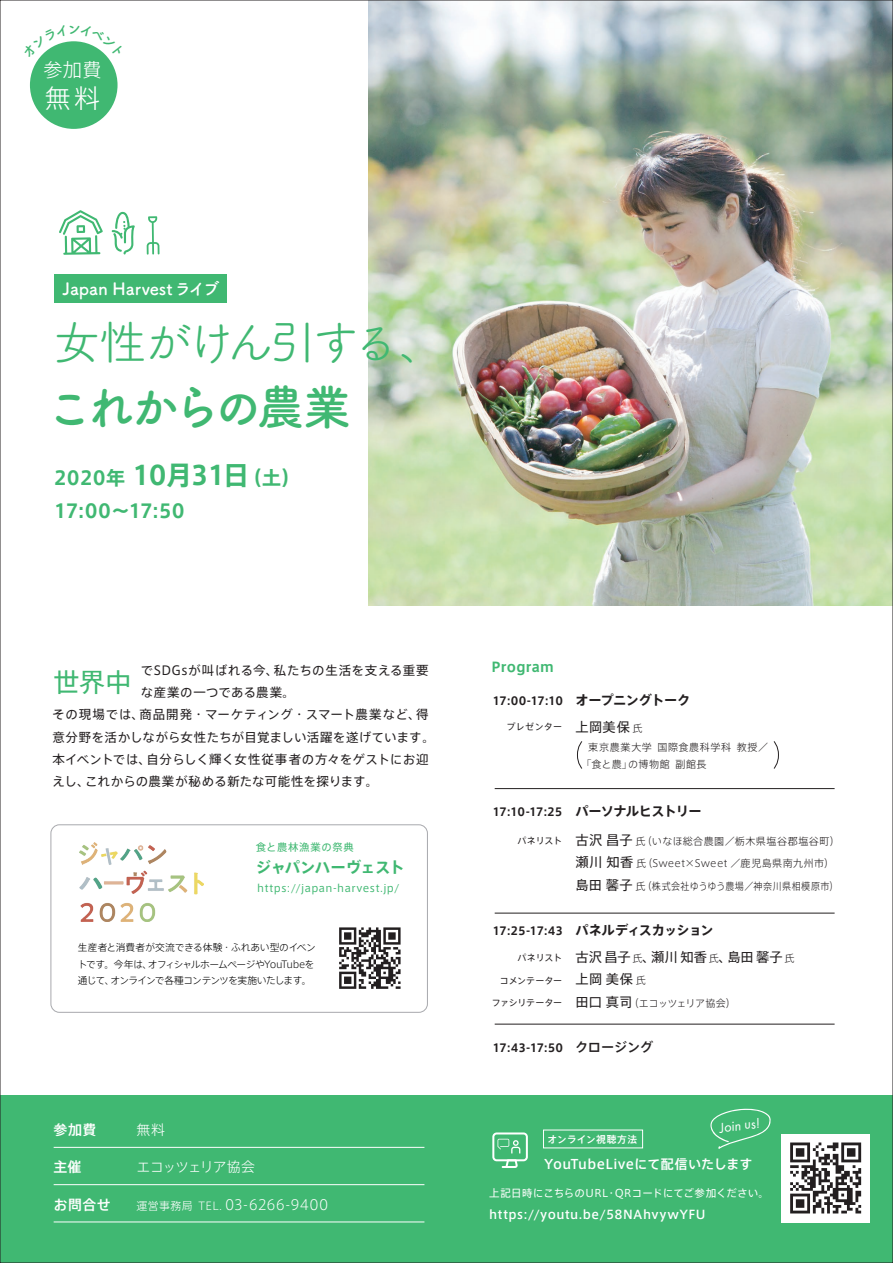
<style>
.page{position:relative;width:893px;height:1263px;background:#fff}
.page>*{position:absolute;margin:0;border:0;box-sizing:border-box;transform-origin:0 0}
.t1{font:48px "Tsuku A Rd Gothic";letter-spacing:-.105em;color:#40b872}
.t2{font:700 48px "Tsuku A Rd Gothic";letter-spacing:-.12em;color:#40b872}
.t3{font:25.95px "Axis Std";color:#40b872}
.t4{font:300 25.95px "Axis Std";color:#fff}
.t5{font:300 19.05px "Axis Std";color:#fff}
.t6{font:700 18.9px/32.7px "Axis Std";letter-spacing:.005em;color:#40b872}
.t7{font:700 16.95px "Tsuku A Rd Gothic";letter-spacing:-.005em;color:#fff}
.t8{font:700 15.45px "Axis Std";letter-spacing:-.045em;color:#40b872}
.t9{font:italic 14.55px "Futura PT";color:#fff;scale:.96 1}
.t10{font:300 13.95px "Axis Std";letter-spacing:.01em;color:#fff}
.t11{font:500 13.95px "Axis Std";letter-spacing:.035em;color:#fff}
.t12{font:300 13.95px "Axis Std";letter-spacing:-.08em;color:#fff}
.t13{font:300 13.95px "Axis Std";letter-spacing:-.02em;color:#fff}
.t14{font:700 13.5px "Axis Std";letter-spacing:.025em;color:#40b872}
.t15{font:13.2px/22.6px "Axis Std";letter-spacing:.02em;color:#231f20}
.t16{font:500 13.05px "Axis Std";letter-spacing:.02em;color:#fff}
.t17{font:12.45px "Axis Std";letter-spacing:.03em;color:#231f20}
.t18{font:500 12px "Axis Std";letter-spacing:.04em;color:#fff}
.t19{font:700 11.1px "Axis Std";letter-spacing:-.055em;color:#231f20}
.t20{font:10.5px "Axis Std";letter-spacing:.02em;color:#fff}
.t21{font:10.35px "Axis Std";letter-spacing:.05em;color:#40b872}
.t22{font:300 10.05px "Axis Std";letter-spacing:.04em;color:#231f20}
.t23{font:300 10.05px/17.4px "Axis Std";letter-spacing:.06em;color:#231f20}
.t24{font:300 10.05px "Axis Std";letter-spacing:-.06em;color:#231f20}
.t25{font:300 9.75px/16.5px "Axis Std";letter-spacing:-.07em;color:#000;text-align:justify}
.t26{font:500 9.75px "Axis Std";letter-spacing:.015em;color:#fff}
.t27{font:9px "Axis Std";letter-spacing:-.02em;color:#231f20}
.s1{font-size:26.25px}
.s2{font-size:10.95px}
.s3{font-size:13.2px}
.s4{font-weight:300;font-size:10.05px}
.s5{font-weight:400;font-size:13.2px}
.s6{font-weight:500;font-size:13.2px}
</style>
<div class="page">
<img style="left:368px;top:2px;width:523px;height:603px">
<div style="left:0;top:1096px;width:893px;height:167px;background:#40b872"></div>
<hr style="left:54px;top:1147px;width:370px;height:1px;background:#fff">
<hr style="left:54px;top:1184px;width:370px;height:1px;background:#fff">
<hr style="left:54px;top:1222px;width:370px;height:1px;background:#fff">
<hr style="left:495px;top:788px;width:340px;height:1px;background:#231f20">
<hr style="left:495px;top:913px;width:340px;height:1px;background:#231f20">
<hr style="left:495px;top:1024px;width:340px;height:1px;background:#231f20">
<svg style="left:112px;top:212px;width:23px;height:42px"></svg>
<svg style="left:59px;top:210px;width:44px;height:45px"></svg>
<svg style="left:147px;top:216px;width:13px;height:39px"></svg>
<div style="left:54px;top:274px;width:173px;height:29px;background:#40b872"></div>
<svg style="left:577px;top:741px;width:5px;height:28px"></svg>
<svg style="left:774px;top:741px;width:5px;height:28px"></svg>
<div style="left:782px;top:1134px;width:88px;height:88px;background:#fff"></div>
<svg style="left:790px;top:1142px;width:71px;height:71px"></svg>
<img style="left:79px;top:843px;width:124px;height:79px">
<div style="left:51px;top:825px;width:377px;height:187px;border:1px solid #a8a9ad;border-radius:9px"></div>
<svg style="left:339px;top:927px;width:62px;height:62px"></svg>
<div style="left:30px;top:41px;width:88px;height:88px;background:#40b872;border-radius:50%"></div>
<svg style="left:710px;top:1109px;width:61px;height:40px"></svg>
<svg style="left:492px;top:1132px;width:36px;height:36px"></svg>
<svg style="left:38px;top:41px;width:71px;height:18px"></svg>
<h3 class="t5" style="left:43px;top:56px;width:60px">参加費</h3>
<h2 class="t4" style="left:45px;top:79px;width:57px">無料</h2>
<h3 class="t7" style="left:63px;top:275px;width:159px">Japan Harvestライブ</h3>
<h1 class="t1" style="left:53px;top:306px;width:395px">女性がけん引する、</h1>
<h1 class="t2" style="left:45px;top:369px;width:307px">これからの農業</h1>
<h3 class="t6" style="left:54px;top:460px;width:248px">2020年 <span class="s1">10月31日</span>（土）<br>17:00～17:50</h3>
<p class="t17" style="left:141px;top:661px;width:289px">でSDGsが叫ばれる今、私たちの生活を支える重要</p>
<p class="t17" style="left:141px;top:683px;width:155px">な産業の一つである農業。</p>
<p class="t17" style="left:53px;top:705px;width:378px">その現場では、商品開発・マーケティング・スマート農業など、得</p>
<p class="t17" style="left:53px;top:727px;width:384px">意分野を活かしながら女性たちが目覚ましい活躍を遂げています。</p>
<p class="t17" style="left:53px;top:750px;width:377px">本イベントでは、自分らしく輝く女性従事者の方々をゲストにお迎</p>
<p class="t17" style="left:53px;top:772px;width:327px">えし、これからの農業が秘める新たな可能性を探ります。</p>
<h2 class="t3" style="left:54px;top:662px;width:79px">世界中</h2>
<p class="t21" style="left:256px;top:840px;width:99px">食と農林漁業の祭典</p>
<p class="t8" style="left:256px;top:856px;width:150px">ジャパンハーヴェスト</p>
<p class="t21" style="left:257px;top:880px;width:144px">https://japan-harvest.jp/</p>
<p class="t25" style="left:78px;top:939px;width:239px">生産者と消費者が交流できる体験・ふれあい型のイベントです。今年は、オフィシャルホームページやYouTubeを通じて、オンラインで各種コンテンツを実施いたします。</p>
<p class="t11" style="left:54px;top:1119px;width:44px">参加費</p>
<p class="t11" style="left:54px;top:1156px;width:29px">主催</p>
<p class="t11" style="left:54px;top:1194px;width:59px">お問合せ</p>
<p class="t13" style="left:136px;top:1119px;width:30px">無料</p>
<p class="t12" style="left:136px;top:1156px;width:120px">エコッツェリア協会</p>
<p class="t10" style="left:136px;top:1194px;width:193px"><span class="s2">運営事務局 TEL.</span> 03-6266-9400</p>
<p class="t14" style="left:491px;top:656px;width:64px">Program</p>
<p class="t19" style="left:492px;top:692px;width:200px">17:00-17:10 <span class="s3">オープニングトーク</span></p>
<p class="t15" style="left:575px;top:715px;width:69px">上岡美保 <span class="s4">氏</span></p>
<p class="t23" style="left:581px;top:738px;width:188px;text-indent:-6px">　 東京農業大学 国際食農科学科 教授／「食と農」の博物館 副館長</p>
<p class="t19" style="left:492px;top:803px;width:211px">17:10-17:25 <span class="s3">パーソナルヒストリー</span></p>
<p class="t22" style="left:575px;top:833px;width:266px"><span class="s5">古沢 昌子</span> 氏（いなほ総合農園／栃木県塩谷郡塩谷町）</p>
<p class="t22" style="left:575px;top:856px;width:260px"><span class="s5">瀬川 知香</span> 氏（Sweet×Sweet ／鹿児島県南九州市）</p>
<p class="t22" style="left:575px;top:879px;width:265px"><span class="s5">島田 馨子</span> 氏（株式会社ゆうゆう農場／神奈川県相模原市）</p>
<p class="t19" style="left:492px;top:922px;width:223px">17:25-17:43 <span class="s3">パネルディスカッション</span></p>
<p class="t15" style="left:575px;top:944px;width:221px">古沢 昌子 <span class="s4">氏</span>、瀬川 知香 <span class="s4">氏</span>、島田 馨子 <span class="s4">氏</span>上岡 美保 <span class="s4">氏</span></p>
<p class="t24" style="left:575px;top:996px;width:162px"><span class="s5">田口 真司</span>（エコッツェリア協会）</p>
<p class="t19" style="left:492px;top:1039px;width:162px">17:43-17:50 <span class="s6">クロージング</span></p>
<p class="t27" style="left:506px;top:720px;width:57px">プレゼンター</p>
<p class="t27" style="left:517px;top:834px;width:46px">パネリスト</p>
<p class="t27" style="left:517px;top:951px;width:46px">パネリスト</p>
<p class="t27" style="left:500px;top:974px;width:64px">コメンテーター</p>
<p class="t27" style="left:492px;top:996px;width:72px">ファシリテーター</p>
<p class="t9" style="left:718px;top:1119px;width:43px;rotate:-8deg">Join us!</p>
<p class="t26" style="left:548px;top:1131px;width:91px">オンライン視聴方法</p>
<p class="t16" style="left:544px;top:1154px;width:210px">YouTubeLiveにて配信いたします</p>
<p class="t20" style="left:489px;top:1185px;width:281px">上記日時にこちらのURL・QRコードにてご参加ください。</p>
<p class="t18" style="left:489px;top:1205px;width:218px">https://youtu.be/58NAhvywYFU</p>
</div>
